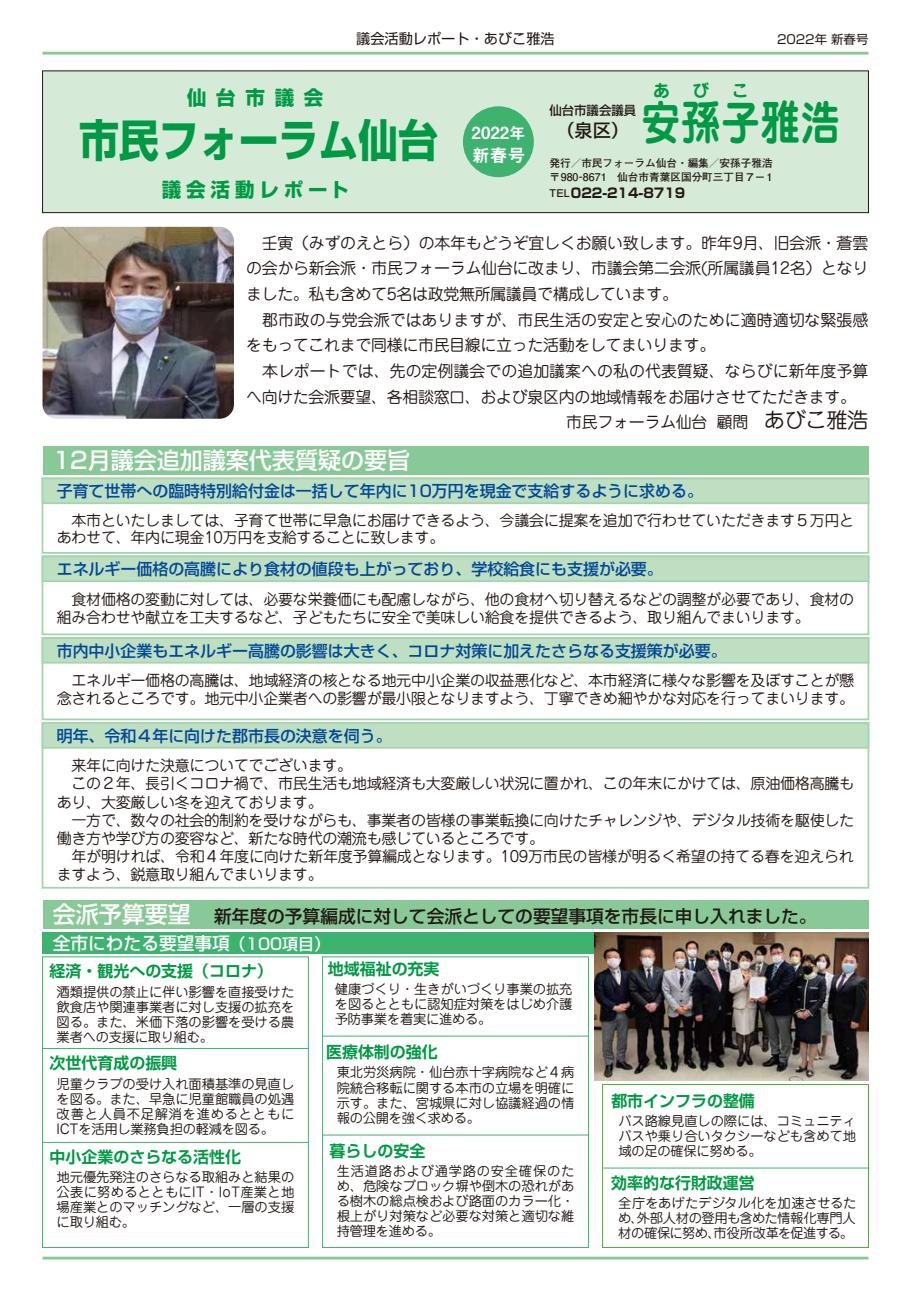
<style>
.page{position:relative;width:911px;height:1290px;background:#fff}
.page>*{position:absolute;margin:0;border:0;box-sizing:border-box;transform-origin:0 0}
.t1{font:700 47px "Jun 501 Pro";letter-spacing:.02em;color:#094;scale:.83 1}
.t2{font:700 44.25px "Shin Go Pro";color:#094;scale:.9 1}
.t3{font:500 23px "Shin Go Pr 5";color:#fff}
.t4{font:700 19.5px "Shin Go Pro";letter-spacing:.25em;color:#094}
.t5{font:500 17.75px/26.9px "Shin Go Pr 5";color:#221815}
.t6{font:500 17.75px "Shin Go Pro";color:#221815}
.t7{font:17.75px "Midashi Go Pro MB31";color:#fff}
.t8{font:16.88px "Midashi Go Pro MB31";color:#fff}
.t9{font:700 16.88px "Jun 501 Pro";color:#094}
.t10{font:16px "Jun 201 Pro";letter-spacing:-.015em;color:#221815}
.t11{font:500 16px "Shin Go Pr 5";color:#004898}
.t12{font:700 16px "Shin Go Pr 5 De";color:#094}
.t13{font:15px/18.1px "Jun 201 Pro";letter-spacing:-.02em;color:#221815}
.t14{font:14.12px "Shin Go Pro";color:#221815}
.t15{font:13.25px/15px "Jun 201 Pro";letter-spacing:-.005em;color:#221815;text-align:justify}
.t16{font:700 13.25px "Shin Go Pr 5";color:#221815}
.t17{font:12.38px "Shin Go Pro";color:#221815}
.t18{font:500 12.38px "Shin Go Pro";color:#221815}
.t19{font:700 10.62px/14.1px "Futo Go B101 Pro";color:#221815}
.s1{font-size:21.25px}
.s2{font-family:"Futo Go B101 Pro";font-size:10.62px}
.s3{font-size:16px}
.s4{font-size:23px;color:#fff}
.s5{color:#fff}
.s6{font-size:16px;color:#fff}
</style>
<div class="page">
<hr style="left:43px;top:52px;width:825px;height:3px;background:#89c997">
<hr style="left:43px;top:1256px;width:825px;height:3px;background:#89c997">
<div style="left:42px;top:71px;width:826px;height:142px;background:#d5ead7;border:1px solid #221815"></div>
<div style="left:463px;top:106px;width:71px;height:71px;background:#3eb370;border-radius:50%"></div>
<div style="left:42px;top:956px;width:267px;height:292px;border:1px solid #3eb370"></div>
<hr style="left:43px;top:1048px;width:265px;height:1px;background:#3eb370">
<hr style="left:43px;top:1142px;width:265px;height:1px;background:#3eb370">
<div style="left:322px;top:956px;width:267px;height:292px;border:1px solid #3eb370"></div>
<hr style="left:322px;top:1036px;width:266px;height:1px;background:#3eb370">
<hr style="left:322px;top:1134px;width:266px;height:1px;background:#3eb370">
<hr style="left:603px;top:1167px;width:266px;height:1px;background:#3eb370">
<div style="left:602px;top:1084px;width:266px;height:164px;border:1px solid #45b035"></div>
<div style="left:43px;top:446px;width:825px;height:29px;background:#89c997"></div>
<div style="left:42px;top:477px;width:827px;height:77px;border:2px solid #a5d4ad"></div>
<div style="left:42px;top:477px;width:827px;height:27px;background:#bedfc2;border:2px solid #a5d4ad"></div>
<div style="left:42px;top:555px;width:827px;height:80px;border:2px solid #a5d4ad"></div>
<div style="left:42px;top:555px;width:827px;height:27px;background:#bedfc2;border:2px solid #a5d4ad"></div>
<div style="left:42px;top:637px;width:827px;height:83px;border:2px solid #a5d4ad"></div>
<div style="left:42px;top:637px;width:827px;height:26px;background:#bedfc2;border:2px solid #a5d4ad"></div>
<div style="left:42px;top:722px;width:827px;height:166px;border:2px solid #a5d4ad"></div>
<div style="left:42px;top:722px;width:827px;height:27px;background:#bedfc2;border:2px solid #a5d4ad"></div>
<div style="left:43px;top:900px;width:825px;height:28px;background:#89c997"></div>
<div style="left:43px;top:932px;width:563px;height:21px;background:#3eb370"></div>
<img style="left:43px;top:227px;width:191px;height:192px">
<img style="left:594px;top:932px;width:274px;height:149px">
<p class="t14" style="left:356px;top:27px;width:200px">議会活動レポート・あびこ雅浩</p>
<p class="t17" style="left:777px;top:29px;width:93px">2022年 新春号</p>
<p class="t9" style="left:653px;top:77px;width:18px">あ</p>
<p class="t9" style="left:692px;top:77px;width:18px">び</p>
<p class="t9" style="left:732px;top:77px;width:18px">こ</p>
<p class="t4" style="left:187px;top:82px;width:138px">仙台市議会</p>
<h2 class="t2" style="left:79px;top:105px;width:400px">市民フォーラム仙台</h2>
<p class="t4" style="left:162px;top:174px;width:188px">議会活動レポート</p>
<p class="t10" style="left:246px;top:230px;width:623px">　壬寅（みずのえとら）の本年もどうぞ宜しくお願い致します。昨年9月、旧会派・蒼雲</p>
<p class="t10" style="left:246px;top:255px;width:624px">の会から新会派・市民フォーラム仙台に改まり、市議会第二会派(所属議員12名）となり</p>
<p class="t10" style="left:246px;top:281px;width:433px">ました。私も含めて5名は政党無所属議員で構成しています。</p>
<p class="t10" style="left:246px;top:307px;width:624px">　郡市政の与党会派ではありますが、市民生活の安定と安心のために適時適切な緊張感</p>
<p class="t10" style="left:246px;top:332px;width:471px">をもってこれまで同様に市民目線に立った活動をしてまいります。</p>
<p class="t10" style="left:246px;top:358px;width:624px">　本レポートでは、先の定例議会での追加議案への私の代表質疑、ならびに新年度予算</p>
<p class="t10" style="left:246px;top:384px;width:611px">へ向けた会派要望、各相談窓口、および泉区内の地域情報をお届けさせてただきます。</p>
<p class="t10" style="left:566px;top:410px;width:304px">市民フォーラム仙台 顧問　<span class="s1">あびこ雅浩</span></p>
<h1 class="t1" style="left:641px;top:85px;width:240px">安孫子雅浩</h1>
<p class="t18" style="left:549px;top:100px;width:88px">仙台市議会議員</p>
<p class="t6" style="left:557px;top:116px;width:73px">（泉区）</p>
<p class="t19" style="left:549px;top:154px;width:227px">発行／市民フォーラム仙台・編集／安孫子雅浩〒980-8671　仙台市青葉区国分町三丁目７－１</p>
<p class="t16" style="left:549px;top:182px;width:137px"><span class="s2">TEL</span>022-214-8719</p>
<p class="t8" style="left:471px;top:119px;width:55px">2022<span class="s3">年</span></p>
<p class="t7" style="left:472px;top:141px;width:55px">新春号</p>
<h3 class="t3" style="left:53px;top:441px;width:359px">12月議会追加議案代表質疑の要旨</h3>
<p class="t11" style="left:57px;top:478px;width:648px">子育て世帯への臨時特別給付金は一括して年内に10万円を現金で支給するように求める。</p>
<p class="t13" style="left:57px;top:509px;width:799px;line-height:17.8px">　本市といたしましては、子育て世帯に早急にお届けできるよう、今議会に提案を追加で行わせていただきます５万円とあわせて、年内に現金10万円を支給することに致します。</p>
<p class="t11" style="left:57px;top:556px;width:607px">エネルギー価格の高騰により食材の値段も上がっており、学校給食にも支援が必要。</p>
<p class="t13" style="left:57px;top:588px;width:799px">　食材価格の変動に対しては、必要な栄養価にも配慮しながら、他の食材へ切り替えるなどの調整が必要であり、食材の組み合わせや献立を工夫するなど、子どもたちに安全で美味しい給食を提供できるよう、取り組んでまいります。</p>
<p class="t11" style="left:57px;top:637px;width:671px">市内中小企業もエネルギー高騰の影響は大きく、コロナ対策に加えたさらなる支援策が必要。</p>
<p class="t13" style="left:57px;top:670px;width:799px">　エネルギー価格の高騰は、地域経済の核となる地元中小企業の収益悪化など、本市経済に様々な影響を及ぼすことが懸念されるところです。地元中小企業者への影響が最小限となりますよう、丁寧できめ細やかな対応を行ってまいります。</p>
<p class="t11" style="left:57px;top:722px;width:336px">明年、令和４年に向けた郡市長の決意を伺う。</p>
<p class="t13" style="left:57px;top:755px;width:799px">　来年に向けた決意についてでございます。<br>　この２年、長引くコロナ禍で、市民生活も地域経済も大変厳しい状況に置かれ、この年末にかけては、原油価格高騰もあり、大変厳しい冬を迎えております。<br>　一方で、数々の社会的制約を受けながらも、事業者の皆様の事業転換に向けたチャレンジや、デジタル技術を駆使した働き方や学び方の変容など、新たな時代の潮流も感じているところです。<br>　年が明ければ、令和４年度に向けた新年度予算編成となります。109万市民の皆様が明るく希望の持てる春を迎えられますよう、鋭意取り組んでまいります。</p>
<p class="t5" style="left:53px;top:901px;width:765px"><span class="s4">会派予算要望　</span>新年度の予算編成に対して会派としての要望事項を市長に申し入れました。<span class="s5">全市にわたる要望事項</span><span class="s6">（100項目）</span></p>
<p class="t12" style="left:50px;top:958px;width:225px">経済・観光への支援（コロナ）</p>
<p class="t15" style="left:57px;top:983px;width:239px">酒類提供の禁止に伴い影響を直接受けた飲食店や関連事業者に対し支援の拡充を図る。また、米価下落の影響を受ける農業者への支援に取り組む。</p>
<p class="t12" style="left:50px;top:1050px;width:129px">次世代育成の振興</p>
<p class="t15" style="left:57px;top:1074px;width:239px">児童クラブの受け入れ面積基準の見直しを図る。また、早急に児童館職員の処遇改善と人員不足解消を進めるとともにICTを活用し業務負担の軽減を図る。</p>
<p class="t12" style="left:50px;top:1143px;width:193px">中小企業のさらなる活性化</p>
<p class="t15" style="left:57px;top:1168px;width:239px">地元優先発注のさらなる取組みと結果の公表に努めるとともにIT・IoT産業と地場産業とのマッチングなど、一層の支援に取り組む。</p>
<p class="t12" style="left:328px;top:955px;width:113px">地域福祉の充実</p>
<p class="t15" style="left:335px;top:980px;width:239px">健康づくり・生きがいづくり事業の拡充を図るとともに認知症対策をはじめ介護予防事業を着実に進める。</p>
<p class="t12" style="left:326px;top:1039px;width:113px">医療体制の強化</p>
<p class="t15" style="left:337px;top:1063px;width:239px">東北労災病院・仙台赤十字病院など４病院統合移転に関する本市の立場を明確に示す。また、宮城県に対し協議経過の情報の公開を強く求める。</p>
<p class="t12" style="left:330px;top:1137px;width:97px">暮らしの安全</p>
<p class="t15" style="left:337px;top:1162px;width:239px">生活道路および通学路の安全確保のため、危険なブロック塀や倒木の恐れがある樹木の総点検および路面のカラー化・根上がり対策など必要な対策と適切な維持管理を進める。</p>
<p class="t12" style="left:611px;top:1087px;width:145px">都市インフラの整備</p>
<p class="t15" style="left:618px;top:1112px;width:239px">バス路線見直しの際には、コミュニティバスや乗り合いタクシーなども含めて地域の足の確保に努める。</p>
<p class="t12" style="left:611px;top:1169px;width:145px">効率的な行財政運営</p>
<p class="t15" style="left:618px;top:1194px;width:240px">全庁をあげたデジタル化を加速させるため、外部人材の登用も含めた情報化専門人材の確保に努め、市役所改革を促進する。</p>
</div>
